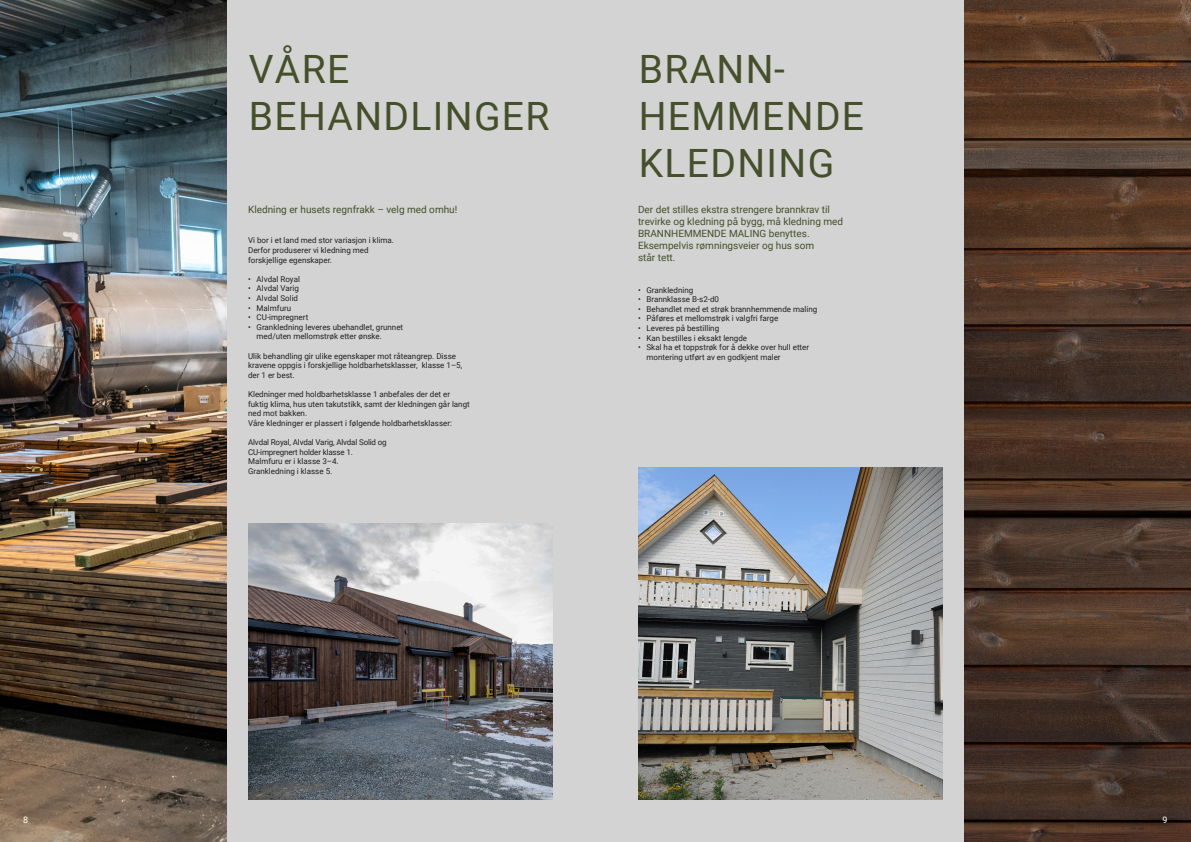
<style>
.page{position:relative;width:1191px;height:842px;background:#fff}
.page>*{position:absolute;margin:0;border:0;box-sizing:border-box;transform-origin:0 0}
.t1{font:39px/46.8px "Roboto";letter-spacing:.035em;color:#454f29}
.t2{font:10px/12px "Roboto";color:#454f29}
.t3{font:9px "Roboto";color:#fff}
.t4{font:8px/9.6px "Roboto";color:#231f20}
.t5{font:8px/9.6px "Roboto";letter-spacing:-.02em;color:#231f20}
</style>
<div class="page">
<div style="left:0;top:0;width:595px;height:842px;background:#d2d3d2"></div>
<div style="left:595px;top:0;width:596px;height:842px;background:#d2d3d2"></div>
<img style="left:0;top:0;width:227px;height:842px">
<img style="left:248px;top:524px;width:305px;height:275px">
<img style="left:638px;top:468px;width:305px;height:331px">
<img style="left:964px;top:0;width:227px;height:842px">
<h1 class="t1" style="left:249px;top:45px;width:302px">VÅRE<br>BEHANDLINGER</h1>
<h1 class="t1" style="left:638px;top:45px;width:227px">BRANN-<br>HEMMENDE<br>KLEDNING</h1>
<p class="t2" style="left:248px;top:203px;width:211px">Kledning er husets regnfrakk – velg med omhu!</p>
<p class="t4" style="left:248px;top:236px;width:147px">Vi bor i et land med stor variasjon i klima.<br>Derfor produserer vi kledning med forskjellige egenskaper.</p>
<p class="t4" style="left:248px;top:274px;width:53px">• Alvdal Royal</p>
<p class="t4" style="left:248px;top:284px;width:52px">• Alvdal Varig</p>
<p class="t4" style="left:248px;top:293px;width:52px">• Alvdal Solid</p>
<p class="t4" style="left:248px;top:303px;width:45px">• Malmfuru</p>
<p class="t4" style="left:248px;top:312px;width:62px">• CU-impregnert</p>
<p class="t4" style="left:257px;top:322px;width:148px;text-indent:-9px">• Grankledning leveres ubehandlet, grunnet med/uten mellomstrøk etter ønske.</p>
<p class="t4" style="left:248px;top:351px;width:216px">Ulik behandling gir ulike egenskaper mot råteangrep. Disse kravene oppgis i forskjellige holdbarhetsklasser, klasse 1–5, der 1 er best.</p>
<p class="t4" style="left:248px;top:389px;width:223px">Kledninger med holdbarhetsklasse 1 anbefales der det er fuktig klima, hus uten takutstikk, samt der kledningen går langt ned mot bakken.<br>Våre kledninger er plassert i følgende holdbarhetsklasser:</p>
<p class="t5" style="left:248px;top:437px;width:140px">Alvdal Royal, Alvdal Varig, Alvdal Solid og<br>CU-impregnert holder klasse 1.<br>Malmfuru er i klasse 3–4.<br>Grankledning i klasse 5.</p>
<p class="t2" style="left:638px;top:203px;width:207px">Der det stilles ekstra strengere brannkrav til trevirke og kledning på bygg, må kledning med BRANNHEMMENDE MALING benyttes.<br>Eksempelvis rømningsveier og hus som<br>står tett.</p>
<p class="t4" style="left:638px;top:285px;width:57px">• Grankledning</p>
<p class="t4" style="left:638px;top:294px;width:83px">• Brannklasse B-s2-d0</p>
<p class="t4" style="left:638px;top:304px;width:181px">• Behandlet med et strøk brannhemmende maling</p>
<p class="t4" style="left:638px;top:313px;width:142px">• Påføres et mellomstrøk i valgfri farge</p>
<p class="t4" style="left:638px;top:323px;width:83px">• Leveres på bestilling</p>
<p class="t4" style="left:638px;top:333px;width:111px">• Kan bestilles i eksakt lengde</p>
<p class="t4" style="left:646px;top:342px;width:164px;text-indent:-9px">• Skal ha et toppstrøk for å dekke over hull etter montering utført av en godkjent maler</p>
<p class="t3" style="left:23px;top:813px;width:7px">8</p>
<p class="t3" style="left:1162px;top:813px;width:7px">9</p>
</div>
